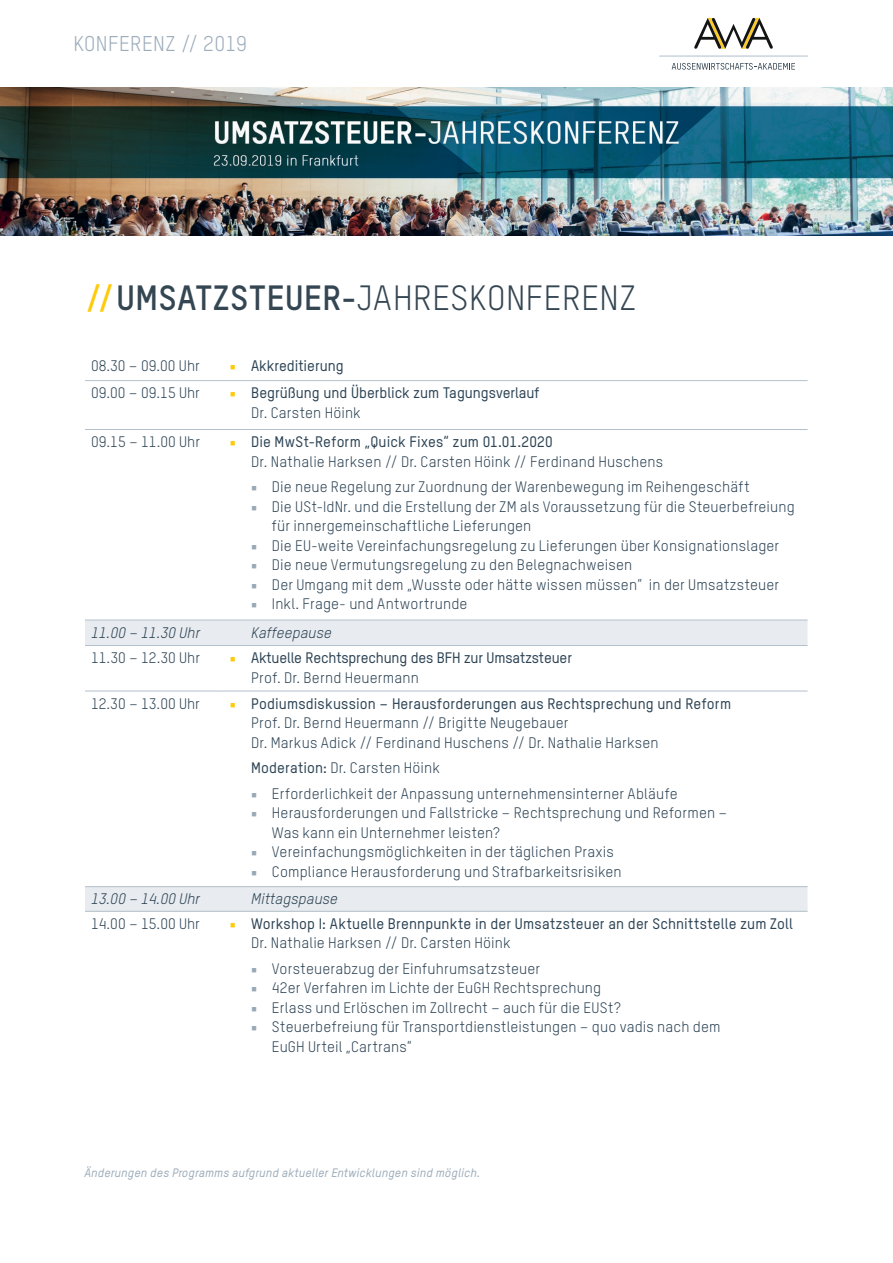
<style>
.page{position:relative;width:893px;height:1263px;background:#fff}
.page>*{position:absolute;margin:0;border:0;box-sizing:border-box;transform-origin:0 0}
.t1{font:34.5px "TSTARPRO";letter-spacing:.02em;color:#354653}
.t2{font:21px "TSTARPRO";letter-spacing:.025em;color:#9cacba}
.t3{font:15px/19.5px "TSTARPRO";letter-spacing:.01em;color:#2c4354}
.t4{font:500 15px/19.5px "TSTARPRO";color:#2c4354}
.t5{font:italic 15px "TSTARPRO";color:#2c4354}
.t6{font:italic 500 12px "TSTARPRO";letter-spacing:.02em;color:#9cacba}
.s1{font-weight:700;color:#feca0a}
.s2{font-weight:700}
.s3{font-family:"Minion Pro";font-weight:400;color:#feca0a}
.s4{font-weight:400}
.s5{font-family:"Minion Pro";color:#feca0a}
.s6{font-weight:500}
.s7{font-family:"Minion Pro";color:#98a9b6}
</style>
<div class="page">
<img style="left:0;top:87px;width:893px;height:149px">
<hr style="left:659px;top:55px;width:149px;height:2px;background:#c6d0da">
<svg style="left:694px;top:18px;width:79px;height:31px"></svg>
<svg style="left:672px;top:63px;width:123px;height:7px"></svg>
<svg style="left:85px;top:621px;width:723px;height:290px"></svg>
<hr style="left:85px;top:429px;width:139px;height:1px;background:#b3c0cb">
<hr style="left:224px;top:429px;width:584px;height:1px;background:#b3c0cb">
<hr style="left:85px;top:620px;width:139px;height:1px;background:#b3c0cb">
<hr style="left:224px;top:620px;width:584px;height:1px;background:#b3c0cb">
<hr style="left:85px;top:645px;width:139px;height:1px;background:#b3c0cb">
<hr style="left:224px;top:645px;width:584px;height:1px;background:#b3c0cb">
<hr style="left:85px;top:691px;width:139px;height:1px;background:#b3c0cb">
<hr style="left:224px;top:691px;width:584px;height:1px;background:#b3c0cb">
<hr style="left:85px;top:886px;width:139px;height:1px;background:#b3c0cb">
<hr style="left:224px;top:886px;width:584px;height:1px;background:#b3c0cb">
<hr style="left:85px;top:911px;width:139px;height:1px;background:#b3c0cb">
<hr style="left:224px;top:911px;width:584px;height:1px;background:#b3c0cb">
<hr style="left:85px;top:380px;width:139px;height:1px;background:#b6c1cb">
<hr style="left:224px;top:380px;width:584px;height:1px;background:#b6c1cb">
<h2 class="t2" style="left:73px;top:29px;width:175px">KONFERENZ // 2019</h2>
<h1 class="t1" style="left:85px;top:275px;width:552px"><span class="s1">//</span><span class="s2">UMSATZSTEUER-</span>JAHRESKONFERENZ</h1>
<p class="t3" style="left:91px;top:356px;width:110px">08.30 – 09.00 Uhr</p>
<p class="t4" style="left:230px;top:356px;width:115px"><span class="s3">■</span> Akkreditierung</p>
<p class="t3" style="left:91px;top:382px;width:110px">09.00 – 09.15 Uhr</p>
<p class="t4" style="left:251px;top:382px;width:290px;text-indent:-21px"><span class="s3">■</span> Begrüßung und Überblick zum Tagungsverlauf<br><span class="s4">Dr. Carsten Höink</span></p>
<p class="t3" style="left:91px;top:431px;width:110px">09.15 – 11.00 Uhr</p>
<p class="t3" style="left:251px;top:431px;width:413px;text-indent:-21px"><span class="s5">■</span> <span class="s6">Die MwSt-Reform „Quick Fixes“ zum 01.01.2020<br></span>Dr. Nathalie Harksen // Dr. Carsten Höink // Ferdinand Huschens</p>
<p class="t3" style="left:251px;top:476px;width:500px"><span class="s7">■</span> Die neue Regelung zur Zuordnung der Warenbewegung im Reihengeschäft</p>
<p class="t3" style="left:272px;top:496px;width:524px;text-indent:-21px"><span class="s7">■</span> Die USt-IdNr. und die Erstellung der ZM als Voraussetzung für die Steuerbefreiung für innergemeinschaftliche Lieferungen</p>
<p class="t3" style="left:251px;top:535px;width:530px"><span class="s7">■</span> Die EU-weite Vereinfachungsregelung zu Lieferungen über Konsignationslager</p>
<p class="t3" style="left:251px;top:554px;width:382px"><span class="s7">■</span> Die neue Vermutungsregelung zu den Belegnachweisen</p>
<p class="t3" style="left:251px;top:574px;width:530px"><span class="s7">■</span> Der Umgang mit dem „Wusste oder hätte wissen müssen“ in der Umsatzsteuer</p>
<p class="t3" style="left:251px;top:593px;width:218px"><span class="s7">■</span> Inkl. Frage- und Antwortrunde</p>
<p class="t5" style="left:91px;top:622px;width:111px">11.00 – 11.30 Uhr</p>
<p class="t5" style="left:251px;top:622px;width:82px">Kaffeepause</p>
<p class="t3" style="left:91px;top:647px;width:110px">11.30 – 12.30 Uhr</p>
<p class="t4" style="left:251px;top:647px;width:322px;text-indent:-21px"><span class="s3">■</span> Aktuelle Rechtsprechung des BFH zur Umsatzsteuer<br><span class="s4">Prof. Dr. Bernd Heuermann</span></p>
<p class="t3" style="left:91px;top:693px;width:110px">12.30 – 13.00 Uhr</p>
<p class="t3" style="left:251px;top:693px;width:481px;text-indent:-21px"><span class="s5">■</span> <span class="s6">Podiumsdiskussion – Herausforderungen aus Rechtsprechung und Reform<br></span>Prof. Dr. Bernd Heuermann // Brigitte Neugebauer<br>Dr. Markus Adick // Ferdinand Huschens // Dr. Nathalie Harksen</p>
<p class="t3" style="left:251px;top:757px;width:190px"><span class="s6">Moderation:</span> Dr. Carsten Höink</p>
<p class="t3" style="left:251px;top:783px;width:428px"><span class="s7">■</span> Erforderlichkeit der Anpassung unternehmensinterner Abläufe</p>
<p class="t3" style="left:272px;top:802px;width:457px;text-indent:-21px"><span class="s7">■</span> Herausforderungen und Fallstricke – Rechtsprechung und Reformen –<br>Was kann ein Unternehmer leisten?</p>
<p class="t3" style="left:251px;top:841px;width:364px"><span class="s7">■</span> Vereinfachungsmöglichkeiten in der täglichen Praxis</p>
<p class="t3" style="left:251px;top:861px;width:372px"><span class="s7">■</span> Compliance Herausforderung und Strafbarkeitsrisiken</p>
<p class="t5" style="left:91px;top:889px;width:110px">13.00 – 14.00 Uhr</p>
<p class="t5" style="left:251px;top:889px;width:88px">Mittagspause</p>
<p class="t3" style="left:91px;top:913px;width:110px">14.00 – 15.00 Uhr</p>
<p class="t4" style="left:251px;top:913px;width:543px;text-indent:-21px"><span class="s3">■</span> Workshop I: Aktuelle Brennpunkte in der Umsatzsteuer an der Schnittstelle zum Zoll<br><span class="s4">Dr. Nathalie Harksen // Dr. Carsten Höink</span></p>
<p class="t3" style="left:251px;top:958px;width:291px"><span class="s7">■</span> Vorsteuerabzug der Einfuhrumsatzsteuer</p>
<p class="t3" style="left:251px;top:978px;width:352px"><span class="s7">■</span> 42er Verfahren im Lichte der EuGH Rechtsprechung</p>
<p class="t3" style="left:251px;top:997px;width:371px"><span class="s7">■</span> Erlass und Erlöschen im Zollrecht – auch für die EUSt?</p>
<p class="t3" style="left:272px;top:1017px;width:450px;text-indent:-21px"><span class="s7">■</span> Steuerbefreiung für Transportdienstleistungen – quo vadis nach dem<br>EuGH Urteil „Cartrans“</p>
<p class="t6" style="left:85px;top:1164px;width:397px">Änderungen des Programms aufgrund aktueller Entwicklungen sind möglich.</p>
</div>
